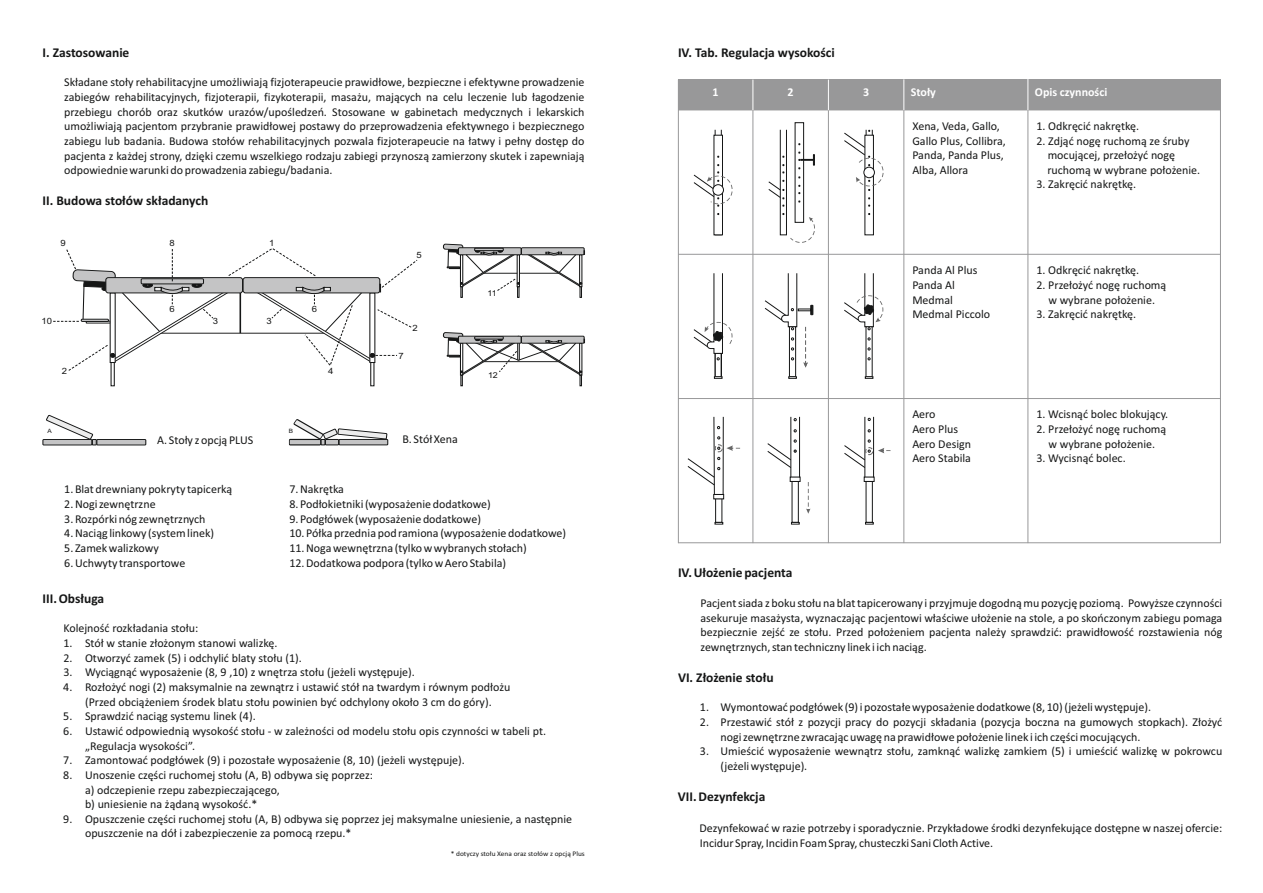
<style>
.page{position:relative;width:1263px;height:893px;background:#fff}
.page>*{position:absolute;margin:0;border:0;box-sizing:border-box;transform-origin:0 0}
.t1{font:700 13.5px "Calibri";color:#151616}
.t2{font:12px/14.7px "Calibri";color:#151616}
.t3{font:700 12px "Calibri";color:#fff}
.t4{font:8.7px "Arial";color:#151616;scale:1.1 1}
.t5{font:8.1px "Arial";color:#151616;scale:1.1 1}
.t6{font:7.05px "Calibri";color:#151616;scale:1.05 1}
.t7{font:5.85px "Arial";color:#151616;scale:1.1 1}
</style>
<div class="page">
<svg style="left:43px;top:439px;width:49px;height:6px"></svg>
<svg style="left:97px;top:439px;width:49px;height:6px"></svg>
<svg style="left:53px;top:248px;width:365px;height:138px"></svg>
<svg style="left:46px;top:415px;width:50px;height:30px"></svg>
<hr style="left:482px;top:273px;width:78px;height:1px;background:#151616">
<div style="left:521px;top:248px;width:63px;height:7px;background:#c4c4c5;border:1px solid #151616"></div>
<svg style="left:443px;top:244px;width:77px;height:54px"></svg>
<svg style="left:526px;top:250px;width:59px;height:48px"></svg>
<hr style="left:240px;top:293px;width:1px;height:40px;background:#151616">
<svg style="left:443px;top:332px;width:142px;height:54px"></svg>
<div style="left:678px;top:80px;width:543px;height:30px;background:#989899"></div>
<hr style="left:678px;top:80px;width:1px;height:463px;background:#989899">
<hr style="left:753px;top:80px;width:1px;height:463px;background:#989899">
<hr style="left:828px;top:80px;width:1px;height:463px;background:#989899">
<hr style="left:903px;top:80px;width:1px;height:463px;background:#989899">
<hr style="left:1027px;top:80px;width:1px;height:463px;background:#989899">
<hr style="left:1220px;top:80px;width:1px;height:463px;background:#989899">
<hr style="left:678px;top:542px;width:543px;height:1px;background:#989899">
<hr style="left:678px;top:398px;width:543px;height:1px;background:#989899">
<hr style="left:678px;top:254px;width:543px;height:1px;background:#989899">
<hr style="left:678px;top:110px;width:543px;height:1px;background:#989899">
<div style="left:780px;top:129px;width:7px;height:106px;border:1px solid #151616"></div>
<div style="left:795px;top:122px;width:9px;height:101px;border:1px solid #151616"></div>
<svg style="left:768px;top:180px;width:16px;height:19px"></svg>
<svg style="left:798px;top:152px;width:17px;height:17px"></svg>
<svg style="left:767px;top:440px;width:29px;height:28px"></svg>
<div style="left:790px;top:416px;width:10px;height:66px;border:1px solid #151616"></div>
<div style="left:864px;top:416px;width:10px;height:66px;border:1px solid #151616"></div>
<svg style="left:863px;top:476px;width:12px;height:49px"></svg>
<svg style="left:693px;top:134px;width:39px;height:102px"></svg>
<svg style="left:844px;top:130px;width:39px;height:106px"></svg>
<svg style="left:789px;top:476px;width:21px;height:49px"></svg>
<svg style="left:790px;top:217px;width:25px;height:26px"></svg>
<hr style="left:753px;top:80px;width:1px;height:30px;background:#fff">
<hr style="left:828px;top:80px;width:1px;height:30px;background:#fff">
<hr style="left:903px;top:79px;width:1px;height:31px;background:#fff">
<hr style="left:1027px;top:79px;width:1px;height:31px;background:#fff">
<svg style="left:693px;top:273px;width:39px;height:106px"></svg>
<svg style="left:844px;top:273px;width:39px;height:106px"></svg>
<svg style="left:764px;top:273px;width:49px;height:106px"></svg>
<svg style="left:288px;top:394px;width:452px;height:131px"></svg>
<svg style="left:844px;top:440px;width:46px;height:29px"></svg>
<p class="t1" style="left:43px;top:47px;width:88px">I. Zastosowanie</p>
<p class="t2" style="left:64px;top:76px;width:522px;text-align:justify">Składane stoły rehabilitacyjne umożliwiają fizjoterapeucie prawidłowe, bezpieczne i efektywne prowadzenie zabiegów rehabilitacyjnych, fizjoterapii, fizykoterapii, masażu, mających na celu leczenie lub łagodzenie przebiegu chorób oraz skutków urazów/upośledzeń. Stosowane w gabinetach medycznych i lekarskich umożliwiają pacjentom przybranie prawidłowej postawy do przeprowadzenia efektywnego i bezpiecznego zabiegu lub badania. Budowa stołów rehabilitacyjnych pozwala fizjoterapeucie na łatwy i pełny dostęp do pacjenta z każdej strony, dzięki czemu wszelkiego rodzaju zabiegi przynoszą zamierzony skutek i zapewniają odpowiednie warunki do prowadzenia zabiegu/badania.</p>
<p class="t1" style="left:42px;top:195px;width:167px">II. Budowa stołów składanych</p>
<p class="t4" style="left:269px;top:240px;width:6px">1</p>
<p class="t4" style="left:61px;top:240px;width:6px">9</p>
<p class="t4" style="left:170px;top:240px;width:6px">8</p>
<p class="t4" style="left:41px;top:318px;width:11px">10</p>
<p class="t4" style="left:62px;top:368px;width:6px">2</p>
<p class="t4" style="left:170px;top:306px;width:6px">6</p>
<p class="t4" style="left:312px;top:306px;width:6px">6</p>
<p class="t4" style="left:213px;top:318px;width:6px">3</p>
<p class="t4" style="left:266px;top:318px;width:6px">3</p>
<p class="t4" style="left:328px;top:368px;width:6px">4</p>
<p class="t4" style="left:417px;top:252px;width:6px">5</p>
<p class="t4" style="left:399px;top:352px;width:6px">7</p>
<p class="t4" style="left:413px;top:324px;width:6px">2</p>
<p class="t7" style="left:47px;top:428px;width:5px">A</p>
<p class="t7" style="left:289px;top:428px;width:5px">B</p>
<p class="t2" style="left:157px;top:433px;width:97px">A. Stoły z opcją PLUS</p>
<p class="t2" style="left:402px;top:433px;width:57px">B. Stół Xena</p>
<p class="t5" style="left:488px;top:290px;width:10px">11</p>
<p class="t5" style="left:488px;top:372px;width:11px">12</p>
<p class="t2" style="left:64px;top:483px;width:170px">1. Blat drewniany pokryty tapicerką</p>
<p class="t2" style="left:64px;top:498px;width:93px">2. Nogi zewnętrzne</p>
<p class="t2" style="left:64px;top:512px;width:143px">3. Rozpórki nóg zewnętrznych</p>
<p class="t2" style="left:64px;top:527px;width:151px">4. Naciąg linkowy (system linek)</p>
<p class="t2" style="left:64px;top:542px;width:96px">5. Zamek walizkowy</p>
<p class="t2" style="left:64px;top:556px;width:123px">6. Uchwyty transportowe</p>
<p class="t2" style="left:289px;top:483px;width:56px">7. Nakrętka</p>
<p class="t2" style="left:289px;top:498px;width:203px">8. Podłokietniki (wyposażenie dodatkowe)</p>
<p class="t2" style="left:289px;top:512px;width:193px">9. Podgłówek (wyposażenie dodatkowe)</p>
<p class="t2" style="left:289px;top:527px;width:278px">10. Półka przednia pod ramiona (wyposażenie dodatkowe)</p>
<p class="t2" style="left:289px;top:542px;width:239px">11. Noga wewnętrzna (tylko w wybranych stołach)</p>
<p class="t2" style="left:289px;top:556px;width:218px">12. Dodatkowa podpora (tylko w Aero Stabila)</p>
<p class="t1" style="left:43px;top:592px;width:63px">III. Obsługa</p>
<p class="t2" style="left:63px;top:622px;width:136px">Kolejność rozkładania stołu:</p>
<p class="t2" style="left:63px;top:637px;width:216px">1. Stół w stanie złożonym stanowi walizkę.</p>
<p class="t2" style="left:63px;top:651px;width:240px">2. Otworzyć zamek (5) i odchylić blaty stołu (1).</p>
<p class="t2" style="left:63px;top:666px;width:353px">3. Wyciągnąć wyposażenie (8, 9 ,10) z wnętrza stołu (jeżeli występuje).</p>
<p class="t2" style="left:63px;top:681px;width:449px;text-align:center">4. Rozłożyć nogi (2) maksymalnie na zewnątrz i ustawić stół na twardym i równym podłożu (Przed obciążeniem środek blatu stołu powinien być odchylony około 3 cm do góry).</p>
<p class="t2" style="left:63px;top:710px;width:194px">5. Sprawdzić naciąg systemu linek (4).</p>
<p class="t2" style="left:85px;top:724px;width:463px;text-indent:-22px">6. Ustawić odpowiednią wysokość stołu - w zależności od modelu stołu opis czynności w tabeli pt. „Regulacja wysokości”.</p>
<p class="t2" style="left:63px;top:754px;width:403px">7. Zamontować podgłówek (9) i pozostałe wyposażenie (8, 10) (jeżeli występuje).</p>
<p class="t2" style="left:85px;top:768px;width:289px;text-indent:-22px">8. Unoszenie części ruchomej stołu (A, B) odbywa się poprzez: a) odczepienie rzepu zabezpieczającego,<br>b) uniesienie na żądaną wysokość.*</p>
<p class="t2" style="left:85px;top:812px;width:489px;text-indent:-22px">9. Opuszczenie części ruchomej stołu (A, B) odbywa się poprzez jej maksymalne uniesienie, a następnie opuszczenie na dół i zabezpieczenie za pomocą rzepu.*</p>
<p class="t6" style="left:451px;top:851px;width:129px">* dotyczy stołu Xena oraz stołów z opcją Plus</p>
<p class="t1" style="left:678px;top:47px;width:158px">IV. Tab. Regulacja wysokości</p>
<p class="t3" style="left:713px;top:87px;width:8px">1</p>
<p class="t3" style="left:788px;top:87px;width:8px">2</p>
<p class="t3" style="left:863px;top:87px;width:8px">3</p>
<p class="t3" style="left:911px;top:87px;width:27px">Stoły</p>
<p class="t3" style="left:1035px;top:87px;width:74px">Opis czynności</p>
<p class="t2" style="left:912px;top:120px;width:95px">Xena, Veda, Gallo,<br>Gallo Plus, Collibra,<br>Panda, Panda Plus,<br>Alba, Allora</p>
<p class="t2" style="left:1036px;top:120px;width:104px">1. Odkręcić nakrętkę.</p>
<p class="t2" style="left:1047px;top:134px;width:154px;text-indent:-11px">2. Zdjąć nogę ruchomą ze śruby mocującej, przełożyć nogę ruchomą w wybrane położenie.</p>
<p class="t2" style="left:1036px;top:178px;width:101px">3. Zakręcić nakrętkę.</p>
<p class="t2" style="left:912px;top:264px;width:79px">Panda Al Plus<br>Panda Al<br>Medmal<br>Medmal Piccolo</p>
<p class="t2" style="left:1036px;top:264px;width:104px">1. Odkręcić nakrętkę.</p>
<p class="t2" style="left:1036px;top:279px;width:131px;text-align:center">2. Przełożyć nogę ruchomą w wybrane położenie.</p>
<p class="t2" style="left:1036px;top:308px;width:101px">3. Zakręcić nakrętkę.</p>
<p class="t2" style="left:912px;top:408px;width:60px">Aero<br>Aero Plus<br>Aero Design<br>Aero Stabila</p>
<p class="t2" style="left:1036px;top:408px;width:133px">1. Wcisnąć bolec blokujący.</p>
<p class="t2" style="left:1036px;top:423px;width:131px;text-align:center">2. Przełożyć nogę ruchomą w wybrane położenie.</p>
<p class="t2" style="left:1036px;top:452px;width:91px">3. Wycisnąć bolec.</p>
<p class="t1" style="left:678px;top:567px;width:116px">IV. Ułożenie pacjenta</p>
<p class="t2" style="left:700px;top:597px;width:523px;text-align:justify">Pacjent siada z boku stołu na blat tapicerowany i przyjmuje dogodną mu pozycję poziomą. Powyższe czynności asekuruje masażysta, wyznaczając pacjentowi właściwe ułożenie na stole, a po skończonym zabiegu pomaga bezpiecznie zejść ze stołu. Przed położeniem pacjenta należy sprawdzić: prawidłowość rozstawienia nóg zewnętrznych, stan techniczny linek i ich naciąg.</p>
<p class="t1" style="left:678px;top:671px;width:97px">VI. Złożenie stołu</p>
<p class="t2" style="left:700px;top:701px;width:453px">1. Wymontować podgłówek (9) i pozostałe wyposażenie dodatkowe (8, 10) (jeżeli występuje).</p>
<p class="t2" style="left:720px;top:716px;width:503px;text-indent:-21px">2. Przestawić stół z pozycji pracy do pozycji składania (pozycja boczna na gumowych stopkach). Złożyć nogi zewnętrzne zwracając uwagę na prawidłowe położenie linek i ich części mocujących.</p>
<p class="t2" style="left:720px;top:745px;width:503px;text-indent:-21px">3. Umieścić wyposażenie wewnątrz stołu, zamknąć walizkę zamkiem (5) i umieścić walizkę w pokrowcu (jeżeli występuje).</p>
<p class="t1" style="left:678px;top:790px;width:89px">VII. Dezynfekcja</p>
<p class="t2" style="left:700px;top:822px;width:524px">Dezynfekować w razie potrzeby i sporadycznie. Przykładowe środki dezynfekujące dostępne w naszej ofercie:<br>Incidur Spray, Incidin Foam Spray, chusteczki Sani Cloth Active.</p>
</div>
